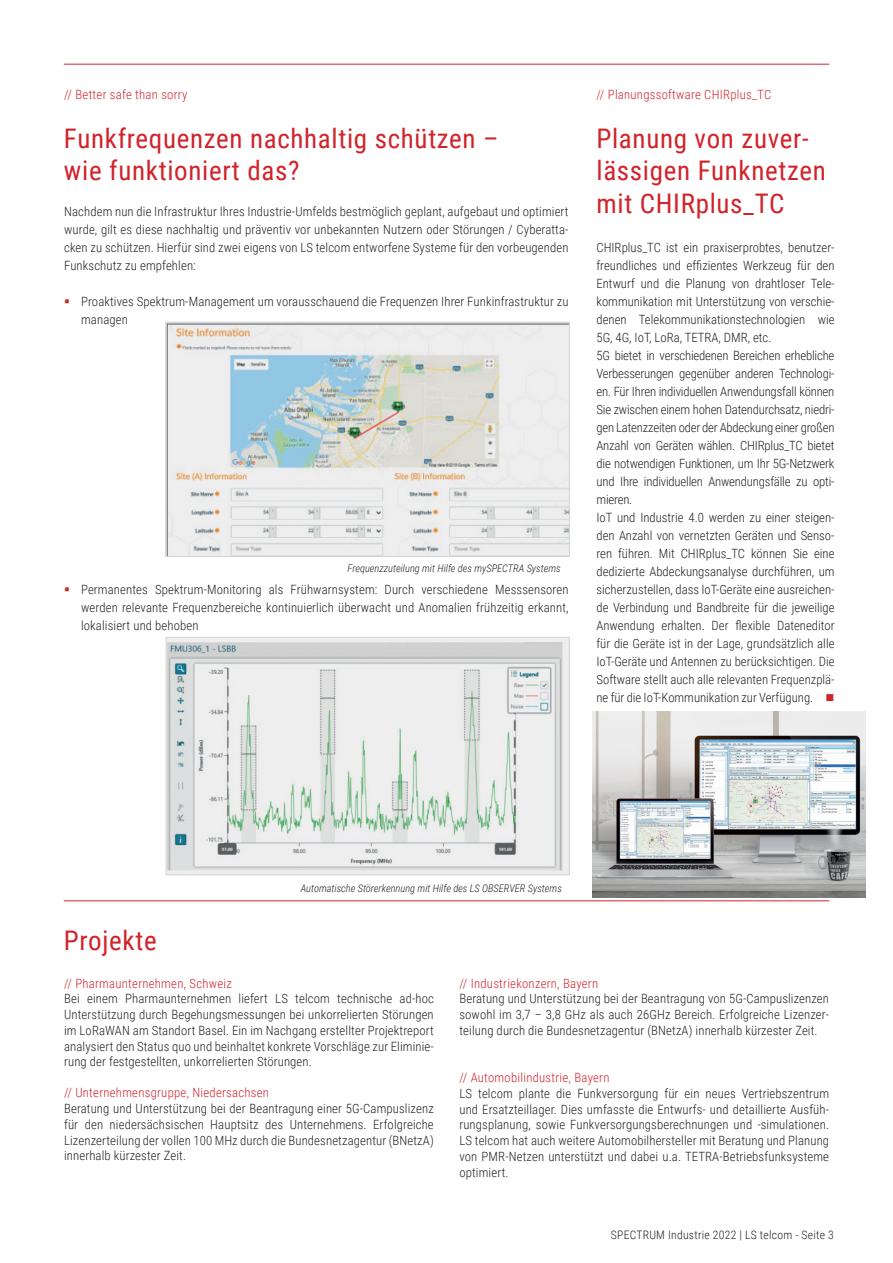
<style>
.page{position:relative;width:893px;height:1263px;background:#fff}
.page>*{position:absolute;margin:0;border:0;box-sizing:border-box;transform-origin:0 0}
.t1{font:27px/32.4px "Roboto Condensed";letter-spacing:.025em;color:#d1232a}
.t2{font:300 12.75px/18px "Roboto Condensed";color:#231f20;text-align:justify}
.t3{font:300 12.75px "Roboto Condensed";letter-spacing:.02em;color:#d1232a}
.t4{font:300 11.7px "Roboto Condensed";letter-spacing:.02em;color:#231f20}
.t5{font:italic 300 10.5px "Roboto Condensed";color:#231f20}
.s1{color:#d1232a}
</style>
<div class="page">
<hr style="left:64px;top:64px;width:765px;height:1px;background:#d1232a">
<img style="left:168px;top:324px;width:400px;height:231px">
<div style="left:166px;top:322px;width:404px;height:235px;border:1px solid #d2d3d2"></div>
<hr style="left:64px;top:900px;width:765px;height:1px;background:#d1232a">
<img style="left:168px;top:639px;width:400px;height:234px">
<div style="left:166px;top:637px;width:404px;height:238px;border:1px solid #d2d3d2"></div>
<img style="left:592px;top:711px;width:274px;height:186px">
<p class="t3" style="left:64px;top:85px;width:125px">// Better safe than sorry</p>
<h1 class="t1" style="left:64px;top:121px;width:436px">Funkfrequenzen nachhaltig schützen – wie funktioniert das?</h1>
<p class="t2" style="left:64px;top:202px;width:506px">Nachdem nun die Infrastruktur Ihres Industrie-Umfelds bestmöglich geplant, aufgebaut und optimiert wurde, gilt es diese nachhaltig und präventiv vor unbekannten Nutzern oder Störungen / Cyberatta&shy;cken zu schützen. Hierfür sind zwei eigens von LS telcom entworfene Systeme für den vorbeugenden Funkschutz zu empfehlen:</p>
<p class="t2" style="left:81px;top:292px;width:489px;text-indent:-17px"><span class="s1">▪</span> Proaktives Spektrum-Management um vorausschauend die Frequenzen Ihrer Funkinfrastruktur zu managen</p>
<p class="t5" style="left:347px;top:561px;width:215px">Frequenzzuteilung mit Hilfe des mySPECTRA Systems</p>
<p class="t2" style="left:81px;top:580px;width:489px;text-indent:-17px"><span class="s1">▪</span> Permanentes Spektrum-Monitoring als Frühwarnsystem: Durch verschiedene Messsensoren werden relevante Frequenzbereiche kontinuierlich überwacht und Anomalien frühzeitig erkannt, lokalisiert und behoben</p>
<p class="t3" style="left:597px;top:85px;width:176px">// Planungssoftware CHIRplus_TC</p>
<h1 class="t1" style="left:596px;top:121px;width:231px">Planung von zuver&shy;lässigen Funknetzen mit CHIRplus_TC</h1>
<p class="t2" style="left:596px;top:238px;width:240px;text-align:left">CHIRplus_TC ist ein praxiserprobtes, benutzer&shy;freundliches und effizientes Werkzeug für den Entwurf und die Planung von drahtloser Tele&shy;kommunikation mit Unterstützung von verschie&shy;denen Telekommunikationstechnologien wie 5G, 4G, IoT, LoRa, TETRA, DMR, etc.<br>5G bietet in verschiedenen Bereichen erhebliche Verbesserungen gegenüber anderen Technologi&shy;en. Für Ihren individuellen Anwendungsfall können Sie zwischen einem hohen Datendurchsatz, niedri&shy;gen Latenzzeiten oder der Abdeckung einer großen Anzahl von Geräten wählen. CHIRplus_TC bietet die notwendigen Funktionen, um Ihr 5G-Netzwerk und Ihre individuellen Anwendungsfälle zu opti&shy;mieren.<br>IoT und Industrie 4.0 werden zu einer steigen&shy;den Anzahl von vernetzten Geräten und Senso&shy;ren führen. Mit CHIRplus_TC können Sie eine dedizierte Abdeckungsanalyse durchführen, um sicherzustellen, dass IoT-Geräte eine ausreichen&shy;de Verbindung und Bandbreite für die jeweilige Anwendung erhalten. Der flexible Dateneditor für die Geräte ist in der Lage, grundsätzlich alle IoT-Geräte und Antennen zu berücksichtigen. Die Software stellt auch alle relevanten Frequenzplä&shy;ne für die IoT-Kommunikation zur Verfügung. <span class="s1">■</span></p>
<p class="t5" style="left:301px;top:881px;width:263px">Automatische Störerkennung mit Hilfe des LS OBSERVER Systems</p>
<h1 class="t1" style="left:64px;top:924px;width:94px">Projekte</h1>
<p class="t3" style="left:64px;top:974px;width:169px">// Pharmaunternehmen, Schweiz</p>
<p class="t2" style="left:64px;top:990px;width:371px;line-height:15.8px">Bei einem Pharmaunternehmen liefert LS telcom technische ad-hoc Unterstützung durch Begehungsmessungen bei unkorrelierten Störungen im LoRaWAN am Standort Basel. Ein im Nachgang erstellter Projektreport analysiert den Status quo und beinhaltet konkrete Vorschläge zur Eliminie&shy;rung der festgestellten, unkorrelierten Störungen.</p>
<p class="t3" style="left:64px;top:1084px;width:206px">// Unternehmensgruppe, Niedersachsen</p>
<p class="t2" style="left:64px;top:1100px;width:371px;line-height:15.8px">Beratung und Unterstützung bei der Beantragung einer 5G-Campuslizenz für den niedersächsischen Hauptsitz des Unternehmens. Erfolgreiche Lizenzerteilung der vollen 100 MHz durch die Bundesnetzagentur (BNetzA) innerhalb kürzester Zeit.</p>
<p class="t3" style="left:459px;top:974px;width:140px">// Industriekonzern, Bayern</p>
<p class="t2" style="left:459px;top:990px;width:371px;line-height:15.8px">Beratung und Unterstützung bei der Beantragung von 5G-Campuslizenzen sowohl im 3,7 – 3,8 GHz als auch 26GHz Bereich. Erfolgreiche Lizenzer&shy;teilung durch die Bundesnetzagentur (BNetzA) innerhalb kürzester Zeit.</p>
<p class="t3" style="left:459px;top:1069px;width:152px">// Automobilindustrie, Bayern</p>
<p class="t2" style="left:459px;top:1085px;width:371px;line-height:15.8px">LS telcom plante die Funkversorgung für ein neues Vertriebszentrum und Ersatzteillager. Dies umfasste die Entwurfs- und detaillierte Ausfüh&shy;rungsplanung, sowie Funkversorgungsberechnungen und -simulationen.<br>LS telcom hat auch weitere Automobilhersteller mit Beratung und Planung von PMR-Netzen unterstützt und dabei u.a. TETRA-Betriebsfunksysteme optimiert.</p>
<p class="t4" style="left:611px;top:1226px;width:224px">SPECTRUM Industrie 2022 | LS telcom - Seite 3</p>
</div>
